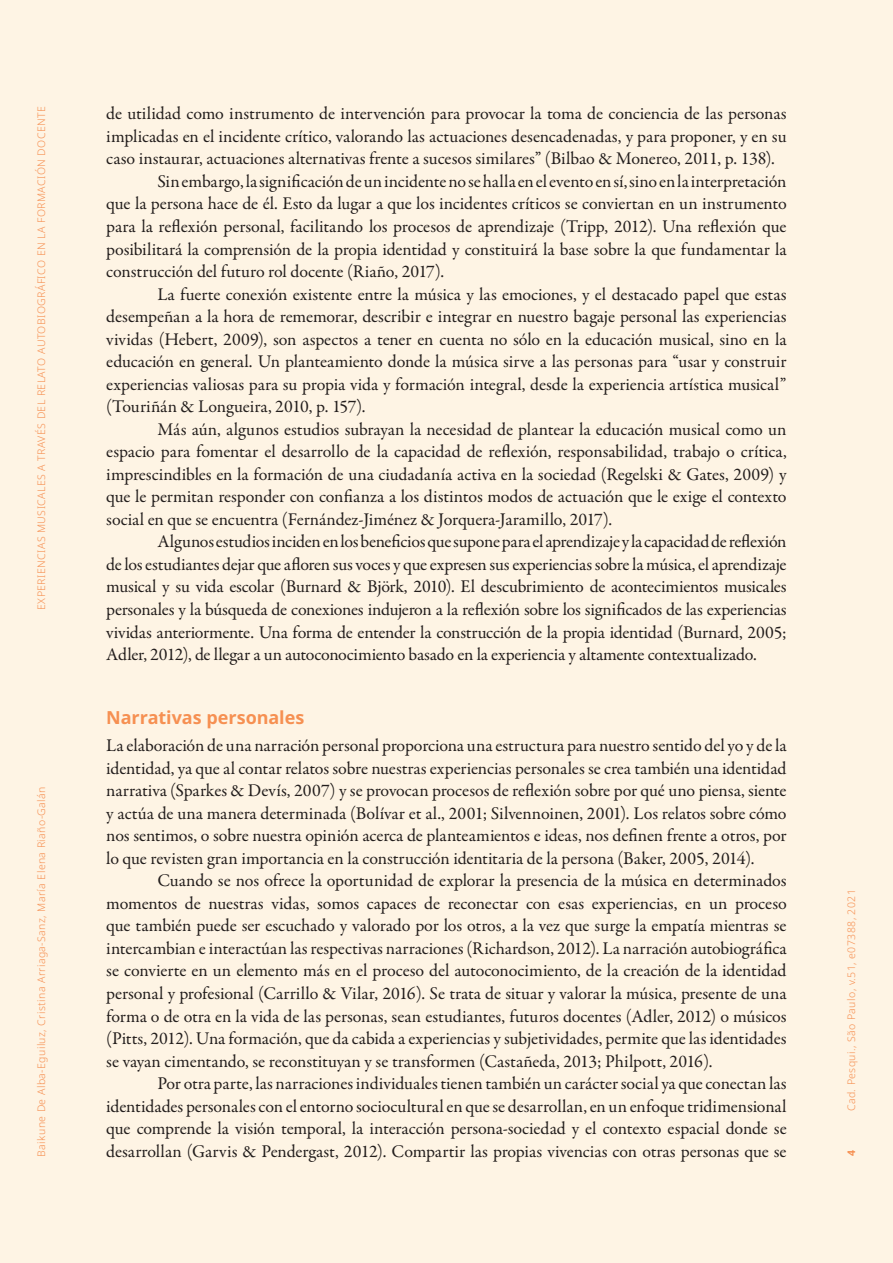
<style>
.page{position:relative;width:893px;height:1263px;background:#fef4e4}
.page>*{position:absolute;margin:0;border:0;box-sizing:border-box;transform-origin:0 0}
.Texto_INGLES{font:18px/22.5px "Garamond Premr Pro";letter-spacing:-.005em;color:#231f20;text-align:justify}
.Texto_paragrafo_1_IN{font:18px/22.5px "Garamond Premr Pro";letter-spacing:-.005em;color:#231f20;text-align:justify}
.subtitulo_1{font:700 18px "Noto Sans";letter-spacing:-.005em;color:#f7975c}
.t1{font:300 10.5px "Noto Sans";letter-spacing:.04em;color:#f7975c}
.t2{font:700 10.5px "Noto Sans";color:#f7975c}
</style>
<div class="page">
<p class="t1" style="left:34px;top:610px;width:505px;rotate:-90deg">EXPERIENCIAS MUSICALES A TRAVÉS DEL RELATO AUTOBIOGRÁFICO EN LA FORMACIÓN DOCENTE</p>
<p class="t1" style="left:34px;top:1157px;width:372px;rotate:-90deg">Baikune De Alba-Eguiluz, Cristina Arriaga-Sanz, María Elena Riaño-Galán</p>
<p class="Texto_INGLES" style="left:106px;top:103px;width:682px">de utilidad como instrumento de intervención para provocar la toma de conciencia de las personas implicadas en el incidente crítico, valorando las actuaciones desencadenadas, y para proponer, y en su caso instaurar, actuaciones alternativas frente a sucesos similares” (Bilbao &amp; Monereo, 2011, p. 138).</p>
<p class="Texto_INGLES" style="left:106px;top:170px;width:682px;text-indent:51px">Sin embargo, la significación de un incidente no se halla en el evento en sí, sino en la interpretación que la persona hace de él. Esto da lugar a que los incidentes críticos se conviertan en un instrumento para la reflexión personal, facilitando los procesos de aprendizaje (Tripp, 2012). Una reflexión que posibilitará la comprensión de la propia identidad y constituirá la base sobre la que fundamentar la construcción del futuro rol docente (Riaño, 2017).</p>
<p class="Texto_INGLES" style="left:106px;top:283px;width:682px;text-indent:51px">La fuerte conexión existente entre la música y las emociones, y el destacado papel que estas desempeñan a la hora de rememorar, describir e integrar en nuestro bagaje personal las experiencias vividas (Hebert, 2009), son aspectos a tener en cuenta no sólo en la educación musical, sino en la educación en general. Un planteamiento donde la música sirve a las personas para “usar y construir experiencias valiosas para su propia vida y formación integral, desde la experiencia artística musical” (Touriñán &amp; Longueira, 2010, p. 157).</p>
<p class="Texto_INGLES" style="left:106px;top:418px;width:682px;text-indent:51px">Más aún, algunos estudios subrayan la necesidad de plantear la educación musical como un espacio para fomentar el desarrollo de la capacidad de reflexión, responsabilidad, trabajo o crítica, imprescindibles en la formación de una ciudadanía activa en la sociedad (Regelski &amp; Gates, 2009) y que le permitan responder con confianza a los distintos modos de actuación que le exige el contexto social en que se encuentra (Fernández-Jiménez &amp; Jorquera-Jaramillo, 2017).</p>
<p class="Texto_INGLES" style="left:106px;top:531px;width:682px;text-indent:51px">Algunos estudios inciden en los beneficios que supone para el aprendizaje y la capacidad de reflexión de los estudiantes dejar que afloren sus voces y que expresen sus experiencias sobre la música, el aprendizaje musical y su vida escolar (Burnard &amp; Björk, 2010). El descubrimiento de acontecimientos musicales personales y la búsqueda de conexiones indujeron a la reflexión sobre los significados de las experiencias vividas anteriormente. Una forma de entender la construcción de la propia identidad (Burnard, 2005; Adler, 2012), de llegar a un autoconocimiento basado en la experiencia y altamente contextualizado.</p>
<p class="subtitulo_1" style="left:106px;top:705px;width:200px">Narrativas personales</p>
<p class="Texto_paragrafo_1_IN" style="left:106px;top:735px;width:682px">La elaboración de una narración personal proporciona una estructura para nuestro sentido del yo y de la identidad, ya que al contar relatos sobre nuestras experiencias personales se crea también una identidad narrativa (Sparkes &amp; Devís, 2007) y se provocan procesos de reflexión sobre por qué uno piensa, siente y actúa de una manera determinada (Bolívar et al., 2001; Silvennoinen, 2001). Los relatos sobre cómo nos sentimos, o sobre nuestra opinión acerca de planteamientos e ideas, nos definen frente a otros, por lo que revisten gran importancia en la construcción identitaria de la persona (Baker, 2005, 2014).</p>
<p class="Texto_INGLES" style="left:106px;top:870px;width:682px;text-indent:51px">Cuando se nos ofrece la oportunidad de explorar la presencia de la música en determinados momentos de nuestras vidas, somos capaces de reconectar con esas experiencias, en un proceso que también puede ser escuchado y valorado por los otros, a la vez que surge la empatía mientras se intercambian e interactúan las respectivas narraciones (Richardson, 2012). La narración autobiográfica se convierte en un elemento más en el proceso del autoconocimiento, de la creación de la identidad personal y profesional (Carrillo &amp; Vilar, 2016). Se trata de situar y valorar la música, presente de una forma o de otra en la vida de las personas, sean estudiantes, futuros docentes (Adler, 2012) o músicos (Pitts, 2012). Una formación, que da cabida a experiencias y subjetividades, permite que las identidades se vayan cimentando, se reconstituyan y se transformen (Castañeda, 2013; Philpott, 2016).</p>
<p class="Texto_INGLES" style="left:106px;top:1072px;width:682px;text-indent:51px">Por otra parte, las narraciones individuales tienen también un carácter social ya que conectan las identidades personales con el entorno sociocultural en que se desarrollan, en un enfoque tridimensional que comprende la visión temporal, la interacción persona-sociedad y el contexto espacial donde se desarrollan (Garvis &amp; Pendergast, 2012). Compartir las propias vivencias con otras personas que se</p>
<p class="t1" style="left:844px;top:1111px;width:224px;rotate:-90deg">Cad. Pesqui., São Paulo, v.51, e07388, 2021</p>
<p class="t2" style="left:844px;top:1155px;width:8px;rotate:-90deg">4</p>
</div>
